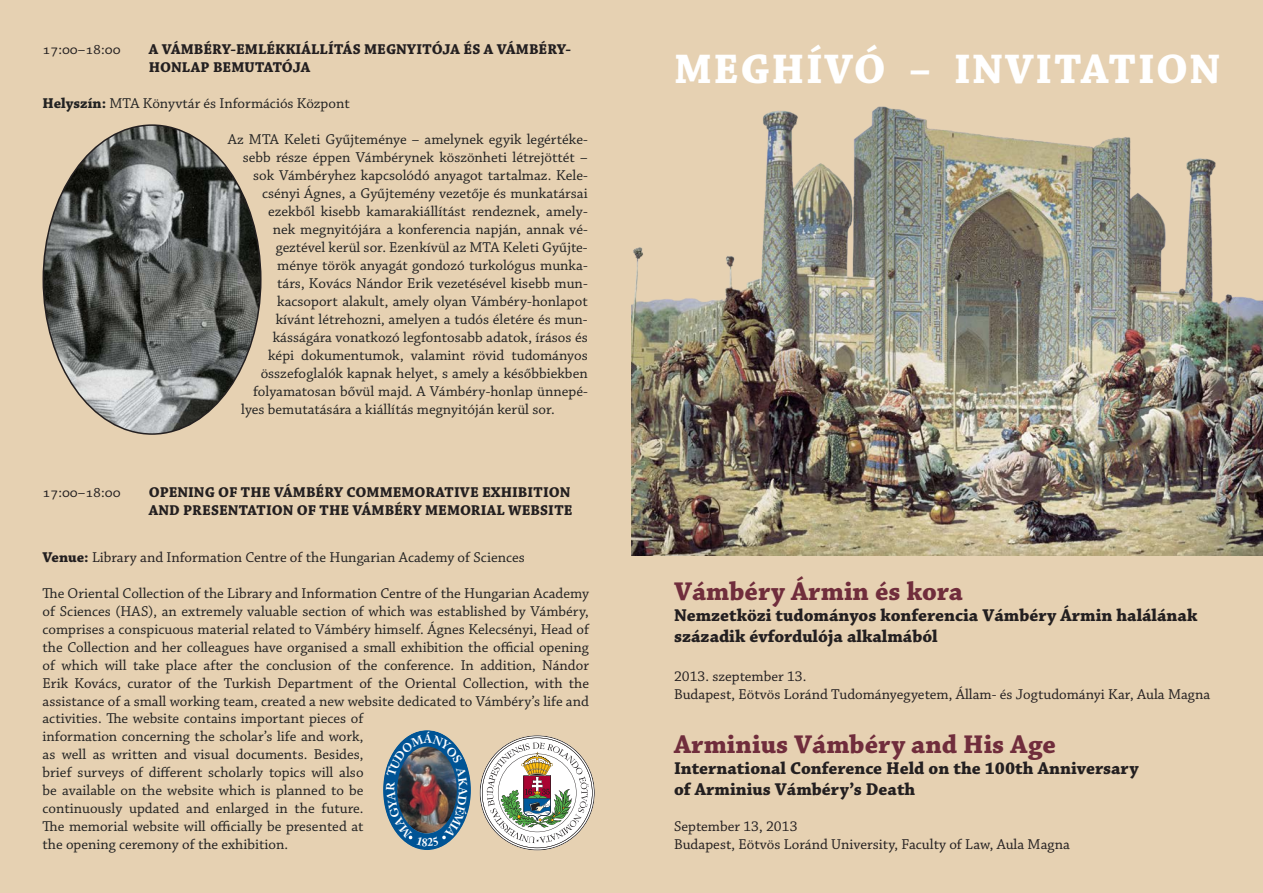
<style>
.page{position:relative;width:1263px;height:893px;background:#e6d1b2}
.page>*{position:absolute;margin:0;border:0;box-sizing:border-box;transform-origin:0 0}
.cim{font:700 43.5px "Chaparral Pro";letter-spacing:.035em;color:#fff}
.közép{font:700 27px "Chaparral Pro";color:#702d3c}
.közép-2{font:700 18px/21px "Chaparral Pro";color:#231f20}
.Normál{font:15px/18px "Chaparral Pro";color:#222}
.közép-3{font:15px/18px "Chaparral Pro";color:#231f20}
.program2{font:700 15px/18px "Chaparral Pro";color:#231f20}
.Normál-2{font:15px "Chaparral Pro";color:#231f20}
.program2-2{font:15px "Chaparral Pro";color:#231f20}
.s1{font-weight:700}
.s2{color:#222}
.s3{color:#231f20}
</style>
<div class="page">
<img style="left:43px;top:125px;width:216px;height:309px">
<img style="left:631px;top:106px;width:632px;height:450px">
<svg style="left:480px;top:735px;width:115px;height:115px"></svg>
<img style="left:383px;top:730px;width:88px;height:120px">
<p class="program2-2" style="left:43px;top:41px;width:80px">17:00–18:00</p>
<p class="program2" style="left:149px;top:40px;width:424px">A VÁMBÉRY-EMLÉKKIÁLLÍTÁS MEGNYITÓJA ÉS A VÁMBÉRY-<br>HONLAP BEMUTATÓJA</p>
<p class="Normál" style="left:43px;top:94px;width:309px"><span class="s1">Helyszín:</span> MTA Könyvtár és Információs Központ</p>
<p class="Normál" style="left:228px;top:131px;width:362px">Az MTA Keleti Gyűjteménye – amelynek egyik legértéke-</p>
<p class="Normál" style="left:243px;top:149px;width:347px">sebb része éppen Vámbérynek köszönheti létrejöttét –</p>
<p class="Normál" style="left:253px;top:167px;width:336px">sok Vámbéryhez kapcsolódó anyagot tartalmaz. Kele-</p>
<p class="Normál" style="left:262px;top:185px;width:327px">csényi Ágnes, a Gyűjtemény vezetője és munkatársai</p>
<p class="Normál" style="left:268px;top:203px;width:321px">ezekből kisebb kamarakiállítást rendeznek, amely-</p>
<p class="Normál" style="left:273px;top:221px;width:316px">nek megnyitójára a konferencia napján, annak vé-</p>
<p class="Normál" style="left:276px;top:239px;width:313px">geztével kerül sor. Ezenkívül az MTA Keleti Gyűjte-</p>
<p class="Normál" style="left:277px;top:257px;width:312px">ménye török anyagát gondozó turkológus munka-</p>
<p class="Normál" style="left:277px;top:275px;width:312px">társ, Kovács Nándor Erik vezetésével kisebb mun-</p>
<p class="Normál" style="left:277px;top:293px;width:312px">kacsoport alakult, amely olyan Vámbéry-honlapot</p>
<p class="Normál" style="left:276px;top:311px;width:313px">kívánt létrehozni, amelyen a tudós életére és mun-</p>
<p class="Normál" style="left:273px;top:329px;width:316px">kásságára vonatkozó legfontosabb adatok, írásos és</p>
<p class="Normál" style="left:268px;top:347px;width:321px">képi dokumentumok, valamint rövid tudományos</p>
<p class="Normál" style="left:261px;top:365px;width:328px">összefoglalók kapnak helyet, s amely a későbbiekben</p>
<p class="Normál" style="left:253px;top:383px;width:336px">folyamatosan bővül majd. A Vámbéry-honlap ünnepé-</p>
<p class="Normál" style="left:241px;top:401px;width:315px">lyes bemutatására a kiállítás megnyitóján kerül sor.</p>
<p class="program2-2" style="left:43px;top:484px;width:80px">17:00–18:00</p>
<p class="program2" style="left:149px;top:484px;width:425px">OPENING OF THE VÁMBÉRY COMMEMORATIVE EXHIBITION<br>AND PRESENTATION OF THE VÁMBÉRY MEMORIAL WEBSITE</p>
<p class="Normál-2" style="left:43px;top:549px;width:484px"><span class="s1">Venue:</span> Library and Information Centre of <span class="s2">the Hungarian Academy of Sciences</span></p>
<p class="Normál" style="left:43px;top:585px;width:548px">The Oriental Collection of the <span class="s3">Library and Information Centre of</span> the Hungarian Academy of Sciences (HAS), an extremely valuable section of which was established by Vámbéry, comprises a conspicuous material related to Vámbéry himself. Ágnes Kelecsényi, Head of the Collection and her colleagues have organised a small exhibition the official opening of which will take place after the conclusion of the conference. In addition, <span class="s3">Nándor Erik Kovács, curator of the Turkish Department of the Oriental Collection, with the assistance of a small</span> working team, created a new website dedicated to Vámbéry’s life and activities. The website contains important pieces of<br>information concerning the scholar’s life and work,<br>as well as written and visual documents. Besides,<br>brief surveys of different scholarly topics will also<br>be available on the website which is planned to be<br>continuously updated and enlarged in the future.<br>The memorial website will officially be presented at<br>the opening ceremony of the exhibition.</p>
<p class="cim" style="left:674px;top:44px;width:548px">MEGHÍVÓ – INVITATION</p>
<p class="közép" style="left:674px;top:576px;width:290px">Vámbéry Ármin és kora</p>
<p class="közép-2" style="left:674px;top:606px;width:525px">Nemzetközi tudományos konferencia Vámbéry Ármin halálának századik évfordulója alkalmából</p>
<p class="közép-3" style="left:674px;top:668px;width:538px">2013. szeptember 13.<br>Budapest, Eötvös Loránd Tudományegyetem, Állam- és Jogtudományi Kar, Aula Magna</p>
<p class="közép" style="left:674px;top:729px;width:383px">Arminius Vámbéry and His Age</p>
<p class="közép-2" style="left:674px;top:759px;width:466px">International Conference Held on the 100th Anniversary of Arminius Vámbéry’s Death</p>
<p class="közép-3" style="left:674px;top:818px;width:125px">September 13, 2013</p>
<p class="közép-3" style="left:674px;top:836px;width:397px">Budapest, Eötvös Loránd University, Faculty of Law, Aula Magna</p>
</div>
